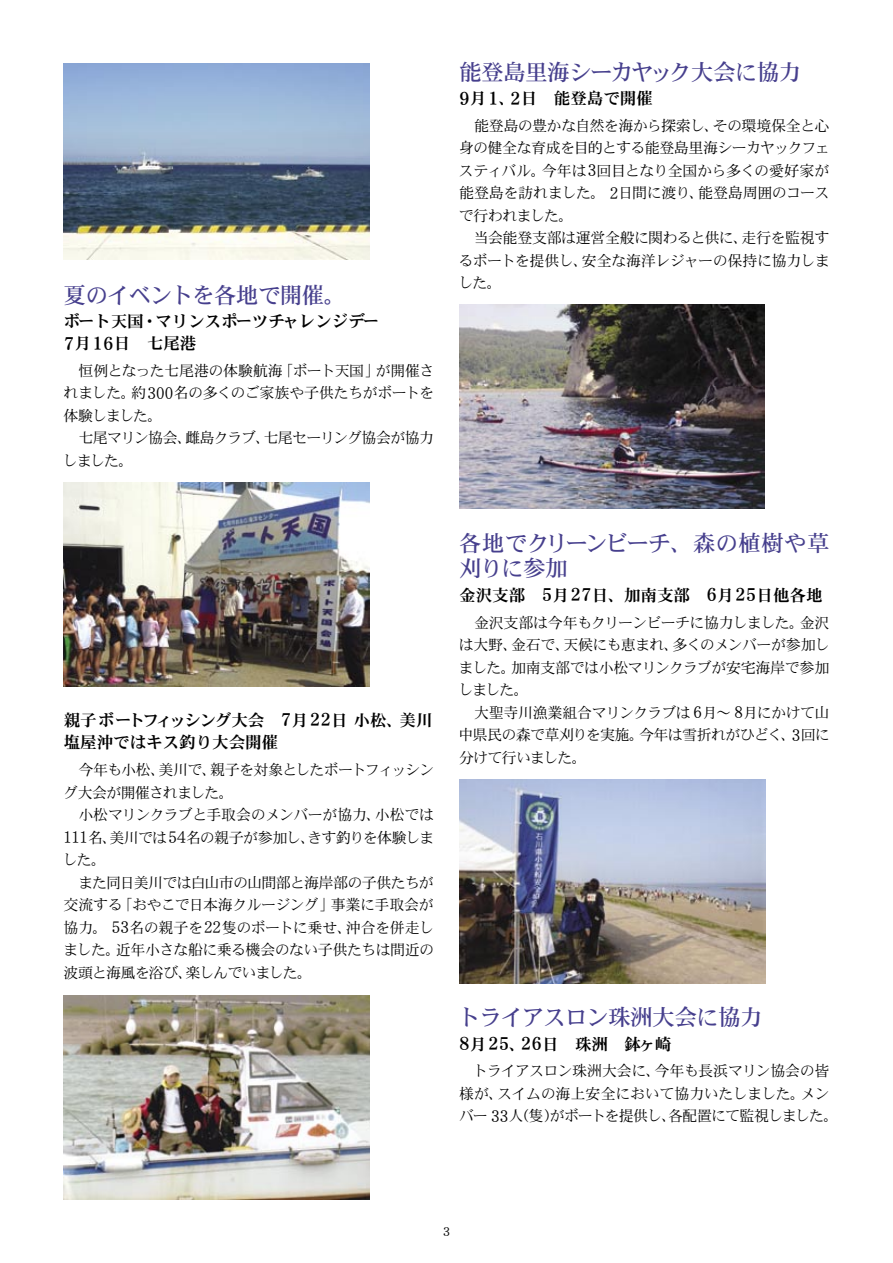
<style>
.page{position:relative;width:893px;height:1263px;background:#fff}
.page>*{position:absolute;margin:0;border:0;box-sizing:border-box;transform-origin:0 0}
.中見出し{font:22.5px/25.5px "DFHS Mincho Std W5";letter-spacing:-.03em;color:#463f8d}
.小見出し{font:16.5px "DFHS Mincho Std W7";color:#000}
.小見出し_初行{font:16.5px "DFHS Mincho Std W7";color:#000}
.本文{font:15px/22.5px "DFHS Mincho Std W3";letter-spacing:-.045em;color:#000;text-align:justify}
.ノーマル{font:13.5px "DFHS Mincho Std W3";color:#000}
.s1{font-size:19.8px}
.s2{font-size:18px}
</style>
<div class="page">
<img style="left:64px;top:995px;width:306px;height:204px">
<img style="left:64px;top:64px;width:306px;height:195px">
<img style="left:64px;top:483px;width:306px;height:204px">
<img style="left:459px;top:305px;width:306px;height:204px">
<img style="left:459px;top:779px;width:306px;height:204px">
<p class="中見出し" style="left:64px;top:282px;width:284px">夏のイベントを各地で開催。</p>
<p class="小見出し_初行" style="left:64px;top:312px;width:317px">ボート天国・マリンスポーツチャレンジデー</p>
<p class="小見出し" style="left:64px;top:334px;width:134px"><span class="s1">7</span>月<span class="s1">16</span>日　七尾港</p>
<p class="本文" style="left:64px;top:359px;width:372px;text-indent:15px">恒例となった七尾港の体験航海「ボート天国」が開催されました。約<span class="s2">300</span>名の多くのご家族や子供たちがボートを体験しました。</p>
<p class="本文" style="left:63px;top:426px;width:373px;text-indent:16px">七尾マリン協会、雌島クラブ、七尾セーリング協会が協力しました。</p>
<p class="小見出し_初行" style="left:64px;top:711px;width:370px">親子ボートフィッシング大会　<span class="s1">7</span>月<span class="s1">22</span>日小松、美川</p>
<p class="小見出し" style="left:64px;top:733px;width:216px">塩屋沖ではキス釣り大会開催</p>
<p class="本文" style="left:63px;top:758px;width:372px;text-indent:15px">今年も小松、美川で、親子を対象としたボートフィッシング大会が開催されました。</p>
<p class="本文" style="left:63px;top:803px;width:373px;text-indent:16px">小松マリンクラブと手取会のメンバーが協力、小松では<span class="s2">111</span>名、美川では<span class="s2">54</span>名の親子が参加し、きす釣りを体験しました。</p>
<p class="本文" style="left:63px;top:871px;width:373px;text-indent:15px">また同日美川では白山市の山間部と海岸部の子供たちが交流する「おやこで日本海クルージング」事業に手取会が協力。 <span class="s2">53</span>名の親子を<span class="s2">22</span>隻のボートに乗せ、沖合を併走しました。近年小さな船に乗る機会のない子供たちは間近の波頭と海風を浴び、楽しんでいました。</p>
<p class="中見出し" style="left:459px;top:58px;width:366px">能登島里海シーカヤック大会に協力　</p>
<p class="小見出し" style="left:459px;top:89px;width:195px"><span class="s1">9</span>月<span class="s1">1</span>、<span class="s1">2</span>日　能登島で開催</p>
<p class="本文" style="left:459px;top:114px;width:373px;text-indent:15px">能登島の豊かな自然を海から探索し、その環境保全と心身の健全な育成を目的とする能登島里海シーカヤックフェスティバル。今年は<span class="s2">3</span>回目となり全国から多くの愛好家が能登島を訪れました。 <span class="s2">2</span>日間に渡り、能登島周囲のコースで行われました。</p>
<p class="本文" style="left:458px;top:226px;width:373px;text-indent:15px">当会能登支部は運営全般に関わると供に、走行を監視するボートを提供し、安全な海洋レジャーの保持に協力しました。</p>
<p class="中見出し" style="left:459px;top:529px;width:372px">各地でクリーンビーチ、森の植樹や草刈りに参加</p>
<p class="小見出し" style="left:459px;top:586px;width:365px">金沢支部　<span class="s1">5</span>月<span class="s1">27</span>日、加南支部　<span class="s1">6</span>月<span class="s1">25</span>日他各地</p>
<p class="本文" style="left:458px;top:611px;width:373px;text-indent:16px">金沢支部は今年もクリーンビーチに協力しました。金沢は大野、金石で、天候にも恵まれ、多くのメンバーが参加しました。加南支部では小松マリンクラブが安宅海岸で参加しました。</p>
<p class="本文" style="left:459px;top:701px;width:372px;text-indent:15px">大聖寺川漁業組合マリンクラブは <span class="s2">6</span>月～ <span class="s2">8</span>月にかけて山中県民の森で草刈りを実施。今年は雪折れがひどく、<span class="s2">3</span>回に分けて行いました。</p>
<p class="中見出し" style="left:458px;top:1004px;width:306px">トライアスロン珠洲大会に協力</p>
<p class="小見出し" style="left:459px;top:1035px;width:214px"><span class="s1">8</span>月<span class="s1">25</span>、<span class="s1">26</span>日　珠洲　鉢ヶ崎</p>
<p class="本文" style="left:459px;top:1059px;width:381px;text-align:center">トライアスロン珠洲大会に、今年も長浜マリン協会の皆<br>様が、スイムの海上安全において協力いたしました。メンバー <span class="s2">33</span>人（隻）がボートを提供し、各配置にて監視しました。</p>
<p class="ノーマル" style="left:443px;top:1223px;width:9px">3</p>
</div>
